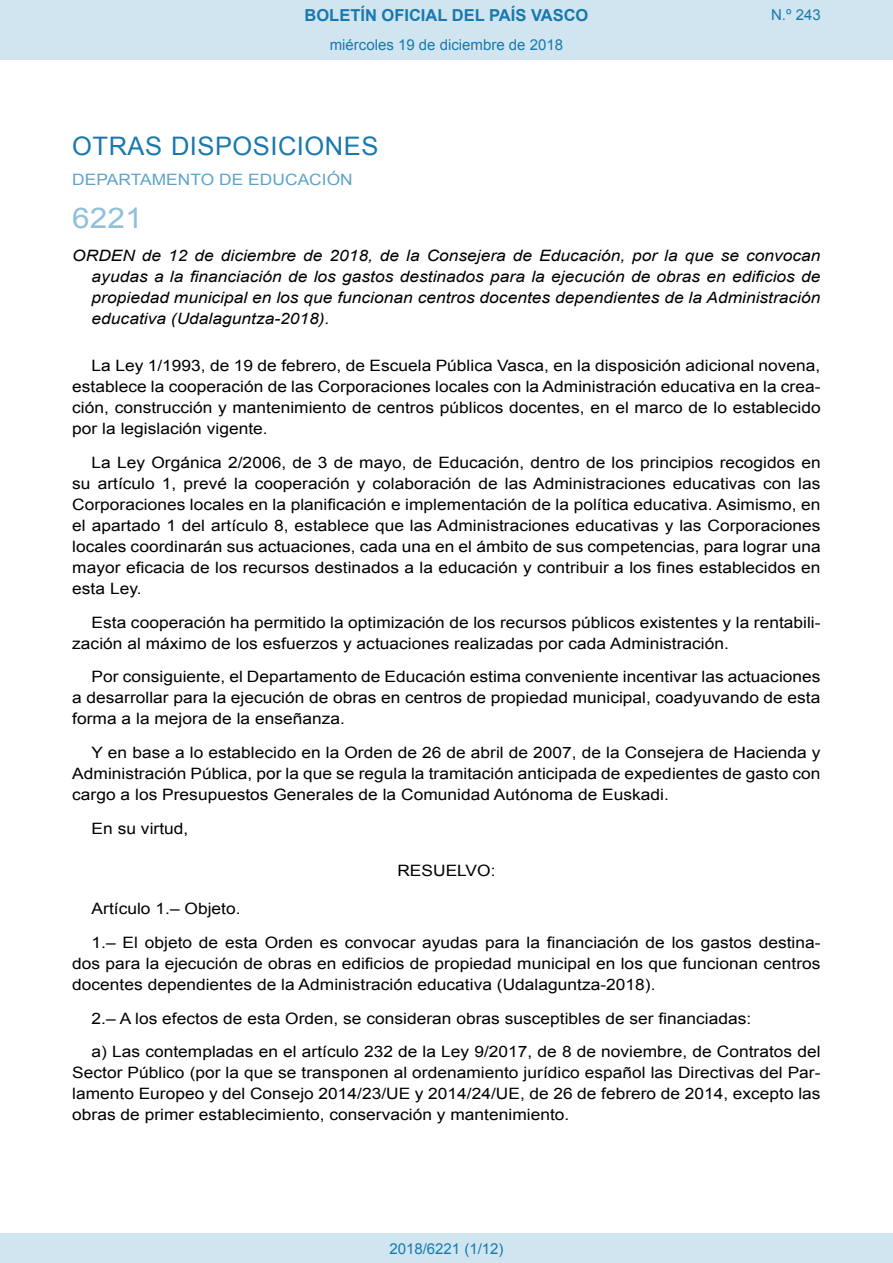
<style>
.page{position:relative;width:893px;height:1263px;background:#fff}
.page>*{position:absolute;margin:0;border:0;box-sizing:border-box;transform-origin:0 0}
.BOPVOrden{font:28.5px "Arial";color:#90c0db;scale:1.11 1}
.BOPVSeccion{font:25.5px "Arial";letter-spacing:.02em;color:#1879ad}
.t1{font:700 16.5px "Arial";color:#1879ad}
.BOPVDetalle{font:15.6px/21px "Arial";color:#000;text-align:justify;scale:1.11 1}
.BOPVTitulo{font:italic 15.6px/21px "Arial";color:#000;text-align:justify;scale:1.11 1}
.BOPVOrganismo{font:15.6px "Arial";letter-spacing:.005em;color:#5ea4ca;scale:1.11 1}
.BOPVClave{font:15.6px "Arial";color:#000;scale:1.11 1}
.Paginacion_Centro{font:15px "Arial";color:#1879ad}
</style>
<div class="page">
<div style="left:0;top:0;width:893px;height:60px;background:#d0e5f0"></div>
<div style="left:0;top:1233px;width:893px;height:30px;background:#d0e5f0"></div>
<p class="t1" style="left:305px;top:4px;width:285px">BOLETÍN OFICIAL DEL PAÍS VASCO</p>
<p class="Paginacion_Centro" style="left:330px;top:35px;width:235px">miércoles 19 de diciembre de 2018</p>
<p class="Paginacion_Centro" style="left:771px;top:5px;width:51px">N.º 243</p>
<p class="BOPVSeccion" style="left:72px;top:129px;width:308px">OTRAS DISPOSICIONES</p>
<p class="BOPVOrganismo" style="left:72px;top:169px;width:254px">DEPARTAMENTO DE EDUCACIÓN</p>
<p class="BOPVOrden" style="left:72px;top:199px;width:65px">6221</p>
<p class="BOPVTitulo" style="left:92px;top:246px;width:658px;text-indent:-19px">ORDEN de 12 de diciembre de 2018, de la Consejera de Educación, por la que se convocan ayudas a la financiación de los gastos destinados para la ejecución de obras en edificios de propiedad municipal en los que funcionan centros docentes dependientes de la Administración educativa (Udalaguntza-2018).</p>
<p class="BOPVDetalle" style="left:72px;top:355px;width:676px;text-indent:19px">La Ley 1/1993, de 19 de febrero, de Escuela Pública Vasca, en la disposición adicional novena, establece la cooperación de las Corporaciones locales con la Administración educativa en la crea&shy;ción, construcción y mantenimiento de centros públicos docentes, en el marco de lo establecido por la legislación vigente.</p>
<p class="BOPVDetalle" style="left:72px;top:452px;width:676px;text-indent:19px">La Ley Orgánica 2/2006, de 3 de mayo, de Educación, dentro de los principios recogidos en su artículo 1, prevé la cooperación y colaboración de las Administraciones educativas con las Corporaciones locales en la planificación e implementación de la política educativa. Asimismo, en el apartado 1 del artículo 8, establece que las Administraciones educativas y las Corporaciones locales coordinarán sus actuaciones, cada una en el ámbito de sus competencias, para lograr una mayor eficacia de los recursos destinados a la educación y contribuir a los fines establecidos en esta Ley.</p>
<p class="BOPVDetalle" style="left:72px;top:612px;width:676px;text-indent:19px">Esta cooperación ha permitido la optimización de los recursos públicos existentes y la rentabili&shy;zación al máximo de los esfuerzos y actuaciones realizadas por cada Administración.</p>
<p class="BOPVDetalle" style="left:72px;top:666px;width:676px;text-indent:19px">Por consiguiente, el Departamento de Educación estima conveniente incentivar las actuaciones a desarrollar para la ejecución de obras en centros de propiedad municipal, coadyuvando de esta forma a la mejora de la enseñanza.</p>
<p class="BOPVDetalle" style="left:72px;top:742px;width:676px;text-indent:19px">Y en base a lo establecido en la Orden de 26 de abril de 2007, de la Consejera de Hacienda y Administración Pública, por la que se regula la tramitación anticipada de expedientes de gasto con cargo a los Presupuestos Generales de la Comunidad Autónoma de Euskadi.</p>
<p class="BOPVDetalle" style="left:92px;top:818px;width:89px">En su virtud,</p>
<p class="BOPVClave" style="left:397px;top:860px;width:90px">RESUELVO:</p>
<p class="BOPVDetalle" style="left:92px;top:898px;width:136px">Artículo 1.– Objeto.</p>
<p class="BOPVDetalle" style="left:72px;top:932px;width:676px;text-indent:19px">1.– El objeto de esta Orden es convocar ayudas para la financiación de los gastos destina&shy;dos para la ejecución de obras en edificios de propiedad municipal en los que funcionan centros docentes dependientes de la Administración educativa (Udalaguntza-2018).</p>
<p class="BOPVDetalle" style="left:92px;top:1008px;width:596px">2.– A los efectos de esta Orden, se consideran obras susceptibles de ser financiadas:</p>
<p class="BOPVDetalle" style="left:72px;top:1041px;width:676px;text-indent:19px">a) Las contempladas en el artículo 232 de la Ley 9/2017, de 8 de noviembre, de Contratos del Sector Público (por la que se transponen al ordenamiento jurídico español las Directivas del Par&shy;lamento Europeo y del Consejo 2014/23/UE y 2014/24/UE, de 26 de febrero de 2014, excepto las obras de primer establecimiento, conservación y mantenimiento.</p>
<p class="Paginacion_Centro" style="left:389px;top:1238px;width:116px">2018/6221 (1/12)</p>
</div>
